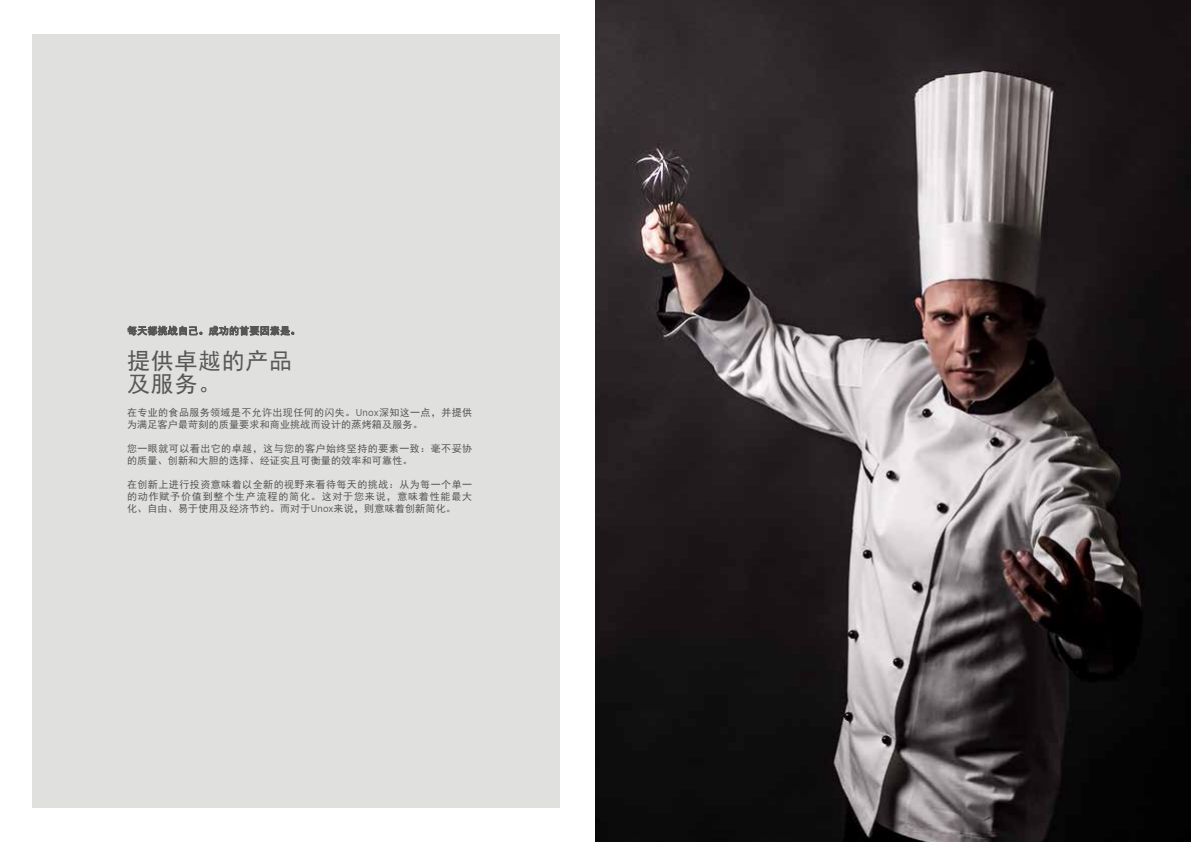
<style>
.page{position:relative;width:1191px;height:842px;background:#fff}
.page>*{position:absolute;margin:0;border:0;box-sizing:border-box;transform-origin:0 0}
.t1{font:23px/23px "Sim Hei";letter-spacing:.03em;color:#575756}
.t2{font:10px/12px "Sim Hei";letter-spacing:.04em;color:#575756}
.t3{font:10px/12px "Sim Hei";letter-spacing:.02em;color:#575756}
.s1{font-family:"Gotham Narrow"}
</style>
<div class="page">
<div style="left:33px;top:34px;width:527px;height:774px;background:#e0e0df"></div>
<img style="left:595px;top:0;width:596px;height:842px">
<svg style="left:127px;top:325px;width:167px;height:11px"></svg>
<h1 class="t1" style="left:127px;top:350px;width:167px">提供卓越的产品及服务。</h1>
<p class="t3" style="left:127px;top:407px;width:347px">在专业的食品服务领域是不允许出现任何的闪失。<span class="s1">Unox</span>深知这一点，并提供为满足客户最苛刻的质量要求和商业挑战而设计的蒸烤箱及服务。</p>
<p class="t2" style="left:127px;top:443px;width:347px">您一眼就可以看出它的卓越，这与您的客户始终坚持的要素一致：毫不妥协的质量、创新和大胆的选择、经证实且可衡量的效率和可靠性。</p>
<p class="t2" style="left:127px;top:479px;width:347px;text-align:justify">在创新上进行投资意味着以全新的视野来看待每天的挑战：从为每一个单一的动作赋予价值到整个生产流程的简化。这对于您来说，意味着性能最大化、自由、易于使用及经济节约。而对于<span class="s1">Unox</span>来说，则意味着创新简化。</p>
</div>
